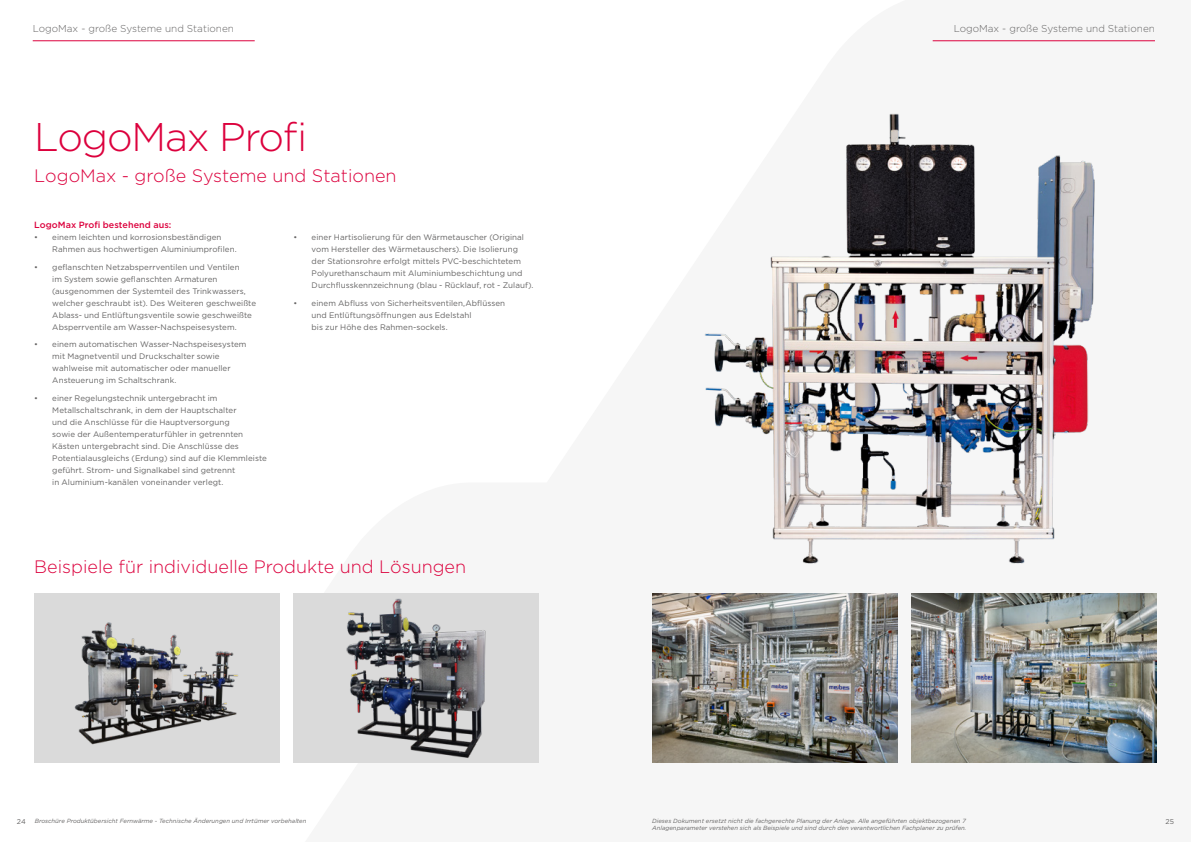
<style>
.page{position:relative;width:1191px;height:842px;background:#fff}
.page>*{position:absolute;margin:0;border:0;box-sizing:border-box;transform-origin:0 0}
.t1{font:300 40px "Gotham";letter-spacing:-.03em;color:#dc013d}
.t2{font:300 18px "Gotham";color:#dc013d}
.t3{font:300 10px "Gotham";color:#646363}
.t4{font:500 9px "Gotham";letter-spacing:.005em;color:#dc013d}
.t5{font:8px/12px "Gotham";letter-spacing:.005em;color:#646363}
.t6{font:7px "Gotham";color:#646363}
.t7{font:italic 6px/7px "Gotham";color:#646363}
</style>
<div class="page">
<img style="left:704px;top:113px;width:391px;height:451px">
<div style="left:34px;top:593px;width:245px;height:170px;background:#dadada"></div>
<img style="left:74px;top:622px;width:164px;height:123px">
<div style="left:294px;top:593px;width:245px;height:170px;background:#dadada"></div>
<img style="left:346px;top:598px;width:140px;height:160px">
<img style="left:652px;top:593px;width:245px;height:170px">
<img style="left:911px;top:593px;width:246px;height:170px">
<hr style="left:932px;top:41px;width:223px;height:1px;background:#dc013d">
<hr style="left:33px;top:41px;width:222px;height:1px;background:#dc013d">
<p class="t3" style="left:33px;top:22px;width:203px">LogoMax - große Systeme und Stationen</p>
<p class="t3" style="left:953px;top:22px;width:203px">LogoMax - große Systeme und Stationen</p>
<h1 class="t1" style="left:34px;top:112px;width:274px">LogoMax Profi</h1>
<h2 class="t2" style="left:34px;top:164px;width:364px">LogoMax - große Systeme und Stationen</h2>
<p class="t4" style="left:34px;top:218px;width:139px">LogoMax Profi bestehend aus:</p>
<p class="t5" style="left:52px;top:231px;width:186px;text-indent:-18px">• einem leichten und korrosionsbeständigen<br>Rahmen aus hochwertigen Aluminiumprofilen.</p>
<p class="t5" style="left:52px;top:261px;width:205px;text-indent:-18px">• geflanschten Netzabsperrventilen und Ventilen<br>im System sowie geflanschten Armaturen (ausgenommen der Systemteil des Trinkwassers, welcher geschraubt ist). Des Weiteren geschweißte Ablass- und Entlüftungsventile sowie geschweißte Absperrventile am Wasser-Nachspeisesystem.</p>
<p class="t5" style="left:52px;top:338px;width:196px;text-indent:-18px">• einem automatischen Wasser-Nachspeisesystem mit Magnetventil und Druckschalter sowie wahlweise mit automatischer oder manueller Ansteuerung im Schaltschrank.</p>
<p class="t5" style="left:52px;top:392px;width:216px;text-indent:-18px">• einer Regelungstechnik untergebracht im Metallschaltschrank, in dem der Hauptschalter<br>und die Anschlüsse für die Hauptversorgung<br>sowie der Außentemperaturfühler in getrennten Kästen untergebracht sind. Die Anschlüsse des Potentialausgleichs (Erdung) sind auf die Klemmleiste geführt. Strom- und Signalkabel sind getrennt<br>in Aluminium-kanälen voneinander verlegt.</p>
<p class="t5" style="left:312px;top:231px;width:223px;text-indent:-18px">• einer Hartisolierung für den Wärmetauscher (Original vom Hersteller des Wärmetauschers). Die Isolierung<br>der Stationsrohre erfolgt mittels PVC-beschichtetem Polyurethanschaum mit Aluminiumbeschichtung und Durchflusskennzeichnung (blau - Rücklauf, rot - Zulauf).</p>
<p class="t5" style="left:312px;top:297px;width:195px;text-indent:-18px">• einem Abfluss von Sicherheitsventilen,Abflüssen und Entlüftungsöffnungen aus Edelstahl<br>bis zur Höhe des Rahmen-sockels.</p>
<h2 class="t2" style="left:34px;top:555px;width:433px">Beispiele für individuelle Produkte und Lösungen</h2>
<p class="t6" style="left:17px;top:816px;width:10px">24</p>
<p class="t7" style="left:35px;top:818px;width:273px">Broschüre Produktübersicht Fernwärme - Technische Änderungen und Irrtümer vorbehalten</p>
<p class="t6" style="left:1165px;top:816px;width:10px">25</p>
<p class="t7" style="left:652px;top:818px;width:316px">Dieses Dokument ersetzt nicht die fachgerechte Planung der Anlage. Alle angeführten objektbezogenen 7<br>Anlagenparameter verstehen sich als Beispiele und sind durch den verantwortlichen Fachplaner zu prüfen.</p>
</div>
